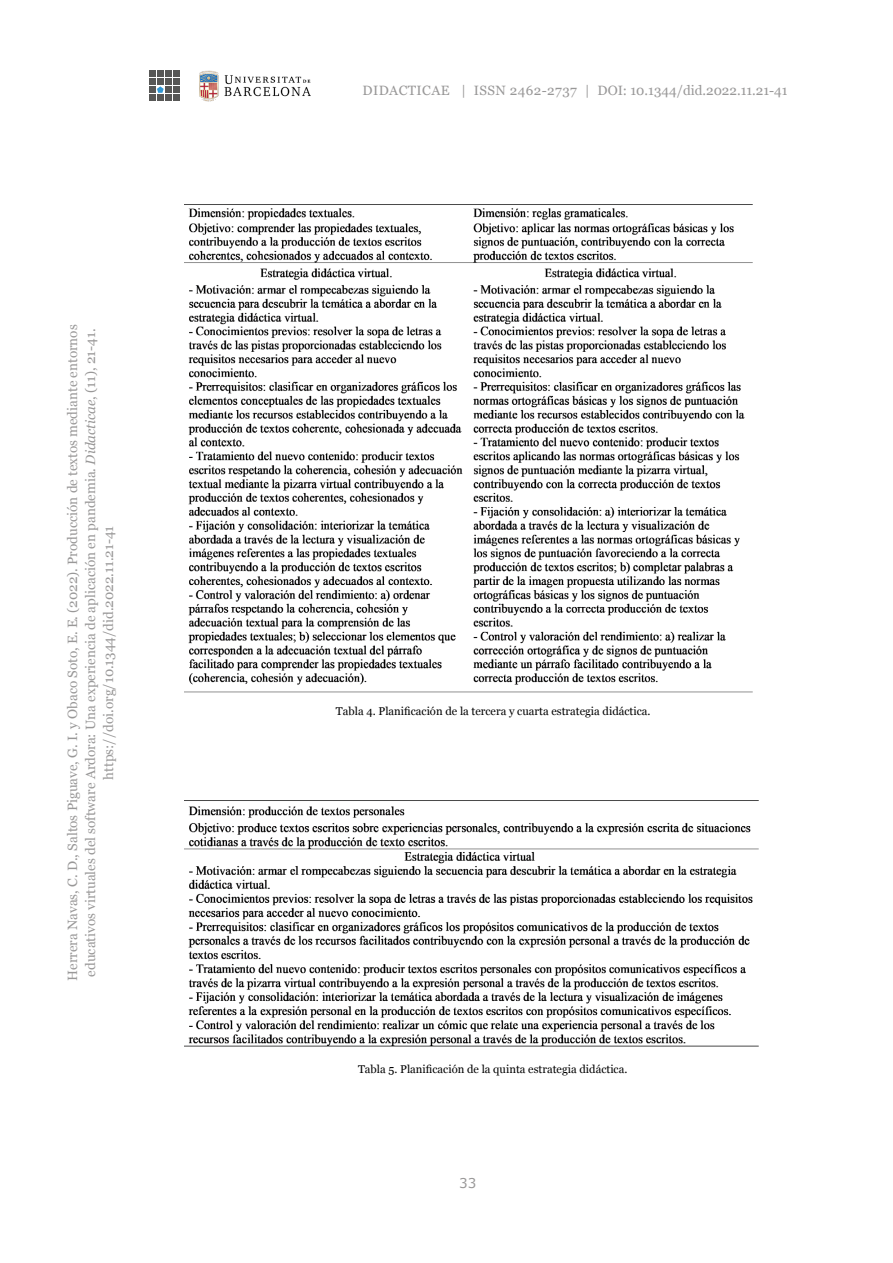
<style>
.page{position:relative;width:893px;height:1263px;background:#fff}
.page>*{position:absolute;margin:0;border:0;box-sizing:border-box;transform-origin:0 0}
.t1{font:13.5px/18px "Georgia";color:#999898;text-align:center}
.t2{font:13.5px "Georgia";letter-spacing:.03em;color:#999898}
.t3{font:13.5px "Verdana";color:#999898}
.t4{font:11.25px "Georgia";color:#000}
.s1{font-style:italic}
</style>
<div class="page">
<img style="left:199px;top:70px;width:112px;height:32px">
<div style="left:165px;top:79px;width:7px;height:6px;background:#575756"></div>
<div style="left:165px;top:86px;width:7px;height:7px;background:#575756"></div>
<div style="left:174px;top:86px;width:6px;height:7px;background:#575756"></div>
<div style="left:149px;top:94px;width:6px;height:7px;background:#575756"></div>
<div style="left:157px;top:94px;width:7px;height:7px;background:#575756"></div>
<div style="left:165px;top:94px;width:7px;height:7px;background:#575756"></div>
<div style="left:174px;top:94px;width:6px;height:7px;background:#575756"></div>
<div style="left:165px;top:71px;width:7px;height:6px;background:#575756"></div>
<svg style="left:174px;top:71px;width:6px;height:14px"></svg>
<svg style="left:149px;top:71px;width:15px;height:22px"></svg>
<img style="left:185px;top:800px;width:573px;height:247px">
<img style="left:185px;top:204px;width:568px;height:489px">
<p class="t1" style="left:63px;top:981px;width:658px;rotate:-90deg">Herrera Navas, C. D., Saltos Piguave, G. I. y Obaco Soto, E. E. (2022). Producción de textos mediante entornos educativos virtuales del software Ardora: Una experiencia de aplicación en pandemia. <span class="s1">Didacticae</span>, (11), 21-41. https://doi.org/10.1344/did.2022.11.21-41</p>
<p class="t2" style="left:363px;top:81px;width:427px">DIDACTICAE | ISSN 2462-2737 | DOI: 10.1344/did.2022.11.21-41</p>
<p class="t4" style="left:336px;top:703px;width:316px">Tabla 4. Planificación de la tercera y cuarta estrategia didáctica.</p>
<p class="t4" style="left:358px;top:1060px;width:271px">Tabla 5. Planificación de la quinta estrategia didáctica.</p>
<p class="t3" style="left:459px;top:1175px;width:19px">33</p>
</div>
